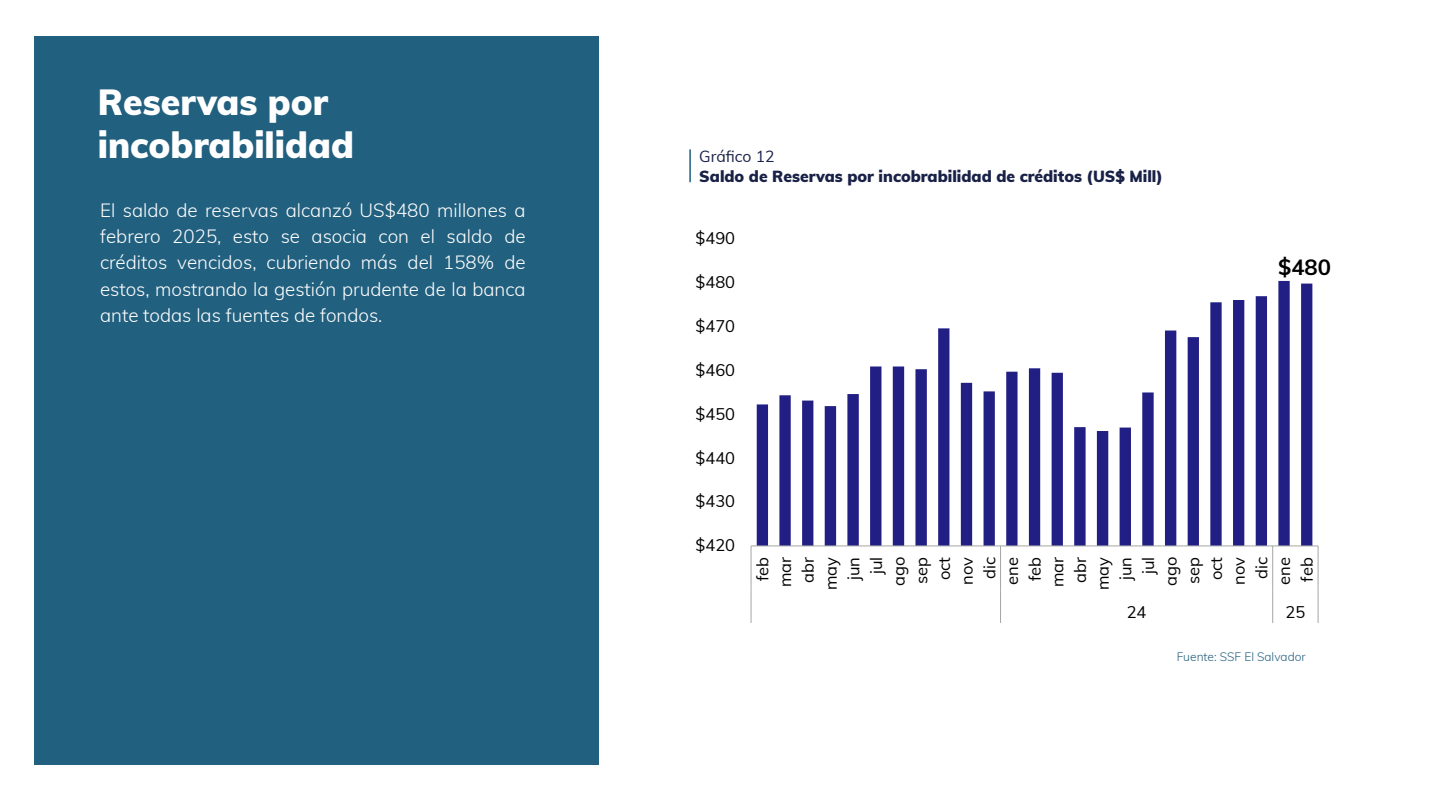
<style>
.page{position:relative;width:1440px;height:810px;background:#fff}
.page>*{position:absolute;margin:0;border:0;box-sizing:border-box;transform-origin:0 0}
.t1{font:900 35.62px/42.7px "Mulish";color:#fff}
.t2{font:700 22.05px "Mulish";color:#000}
.t3{font:300 18.75px/26.2px "Mulish";color:#fff;text-align:justify}
.t4{font:16.5px/22.6px "Mulish";color:#000;text-align:right}
.t5{font:900 15.75px "Mulish";color:#192147}
.t6{font:15.75px "Mulish";color:#192147}
.t7{font:300 12px "Mulish";color:#25607e}
</style>
<div class="page">
<div style="left:34px;top:36px;width:565px;height:729px;background:#22607f"></div>
<svg style="left:757px;top:281px;width:555px;height:265px"></svg>
<hr style="left:751px;top:546px;width:567px;height:1px;background:#a6a6a6">
<hr style="left:1318px;top:546px;width:1px;height:45px;background:#a6a6a6">
<hr style="left:1272px;top:546px;width:1px;height:45px;background:#a6a6a6">
<hr style="left:1000px;top:546px;width:1px;height:45px;background:#a6a6a6">
<hr style="left:751px;top:546px;width:1px;height:45px;background:#a6a6a6">
<hr style="left:1318px;top:591px;width:1px;height:32px;background:#a6a6a6">
<hr style="left:1272px;top:591px;width:1px;height:32px;background:#a6a6a6">
<hr style="left:1000px;top:591px;width:1px;height:32px;background:#a6a6a6">
<hr style="left:751px;top:591px;width:1px;height:32px;background:#a6a6a6">
<h1 class="t1" style="left:98px;top:79px;width:258px">Reservas por incobrabilidad</h1>
<p class="t3" style="left:100px;top:196px;width:427px">El saldo de reservas alcanzó US$480 millones a febrero 2025, esto se asocia con el saldo de créditos vencidos, cubriendo más del 158% de estos, mostrando la gestión prudente de la banca ante todas las fuentes de fondos.</p>
<p class="t6" style="left:699px;top:144px;width:77px">Gráfico 12</p>
<p class="t5" style="left:699px;top:165px;width:465px">Saldo de Reservas por incobrabilidad de créditos (US$ Mill)</p>
<p class="t4" style="left:696px;top:226px;width:41px">$490</p>
<p class="t4" style="left:696px;top:270px;width:41px">$480</p>
<p class="t4" style="left:696px;top:314px;width:41px">$470</p>
<p class="t4" style="left:696px;top:358px;width:41px">$460</p>
<p class="t4" style="left:696px;top:402px;width:41px">$450</p>
<p class="t4" style="left:696px;top:445px;width:41px">$440</p>
<p class="t4" style="left:696px;top:489px;width:41px">$430</p>
<p class="t4" style="left:696px;top:533px;width:41px">$420</p>
<p class="t2" style="left:1278px;top:251px;width:54px">$480</p>
<p class="t4" style="left:751px;top:590px;width:35px;rotate:-90deg">feb mar abr may jun jul ago sep oct nov dic ene feb mar abr may jun jul ago sep oct nov dic ene feb</p>
<p class="t4" style="left:1127px;top:600px;width:21px">24</p>
<p class="t4" style="left:1285px;top:600px;width:21px">25</p>
<p class="t7" style="left:1177px;top:648px;width:130px">Fuente: SSF El Salvador</p>
</div>
